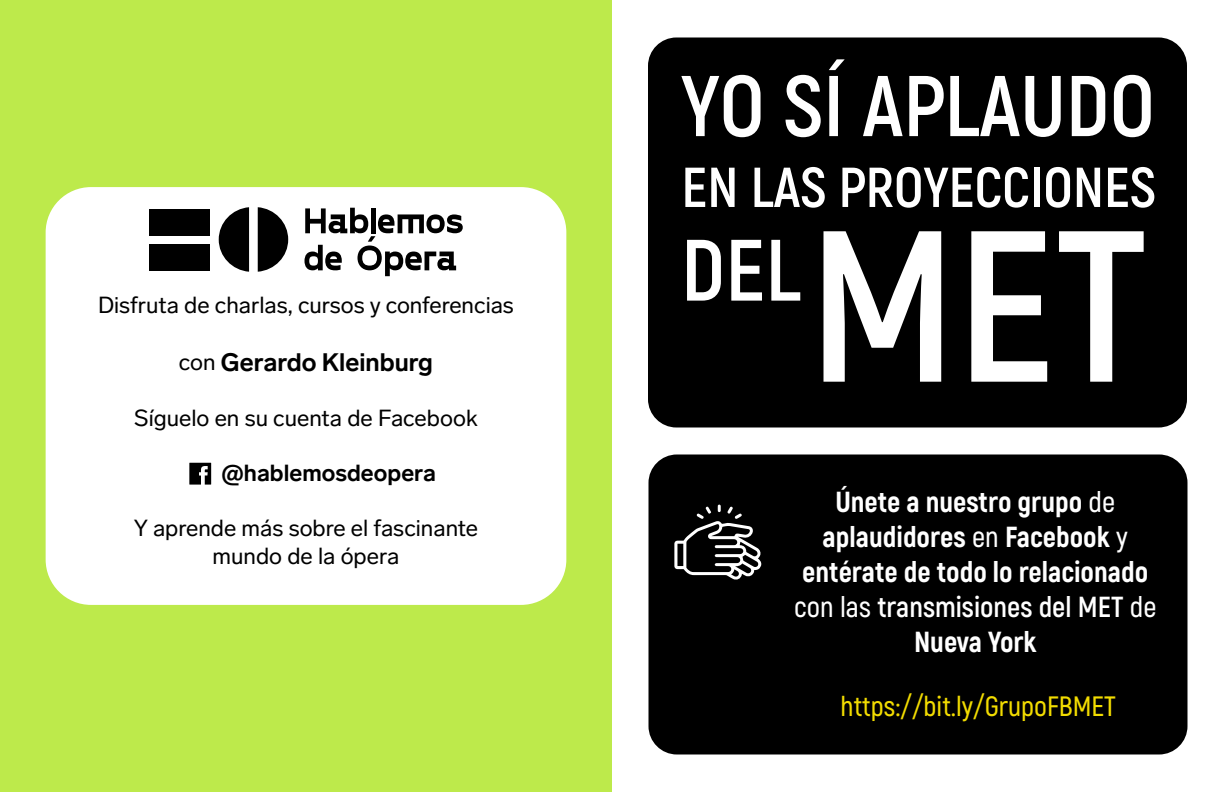
<style>
.page{position:relative;width:1224px;height:792px;background:#fff}
.page>*{position:absolute;margin:0;border:0;box-sizing:border-box;transform-origin:0 0}
.t1{font:700 214.9px "Akrobat";color:#fff}
.t2{font:700 86.8px "Akrobat";color:#fff}
.t3{font:700 86px "Akrobat";color:#fff}
.t4{font:700 56.2px "Akrobat";color:#fff}
.t5{font:800 29px/35px "Akrobat";color:#fff;text-align:center}
.t6{font:600 28px "Akrobat";color:#f2dc00}
.t7{font:700 25px "Lab Grotesque";color:#000}
.t8{font:23px/27.6px "Lab Grotesque";color:#000;text-align:center}
.t9{font:700 23px "Lab Grotesque";color:#000}
.s1{font-weight:400;font-size:23px}
.s2{font-weight:600}
.s3{font-weight:700}
</style>
<div class="page">
<div style="left:0;top:0;width:612px;height:792px;background:#bdea4b"></div>
<div style="left:46px;top:187px;width:520px;height:418px;background:#fff;border-radius:45px"></div>
<svg style="left:189px;top:463px;width:22px;height:22px"></svg>
<svg style="left:219px;top:207px;width:30px;height:65px"></svg>
<svg style="left:258px;top:207px;width:30px;height:65px"></svg>
<div style="left:149px;top:209px;width:61px;height:26px;background:#000"></div>
<div style="left:149px;top:244px;width:61px;height:26px;background:#000"></div>
<svg style="left:305px;top:208px;width:158px;height:68px"></svg>
<div style="left:648px;top:38px;width:539px;height:390px;background:#000;border-radius:28px"></div>
<div style="left:649px;top:454px;width:539px;height:300px;background:#000;border-radius:28px"></div>
<svg style="left:674px;top:505px;width:87px;height:75px"></svg>
<p class="t8" style="left:98px;top:291px;width:417px">Disfruta de charlas, cursos y conferencias</p>
<p class="t7" style="left:179px;top:347px;width:256px"><span class="s1">con</span> Gerardo Kleinburg</p>
<p class="t8" style="left:134px;top:404px;width:345px">Síguelo en su cuenta de Facebook</p>
<p class="t9" style="left:222px;top:459px;width:216px">@hablemosdeopera</p>
<p class="t8" style="left:134px;top:514px;width:346px">Y aprende más sobre el fascinante mundo de la ópera</p>
<h3 class="t3" style="left:681px;top:53px;width:475px">YO SÍ APLAUDO</h3>
<h3 class="t4" style="left:681px;top:152px;width:476px">EN LAS PROYECCIONES</h3>
<h2 class="t2" style="left:681px;top:216px;width:121px">DEL</h2>
<h1 class="t1" style="left:808px;top:173px;width:340px">MET</h1>
<p class="t5" style="left:794px;top:484px;width:364px">Únete a nuestro grupo <span class="s2">de </span>aplaudidores <span class="s2">en</span> Facebook <span class="s2">y </span>entérate de todo lo relacionado <span class="s2">con las</span> <span class="s3">transmisiones del MET</span> <span class="s2">de<br></span>Nueva York</p>
<p class="t6" style="left:841px;top:689px;width:277px">https://bit.ly/GrupoFBMET</p>
</div>
